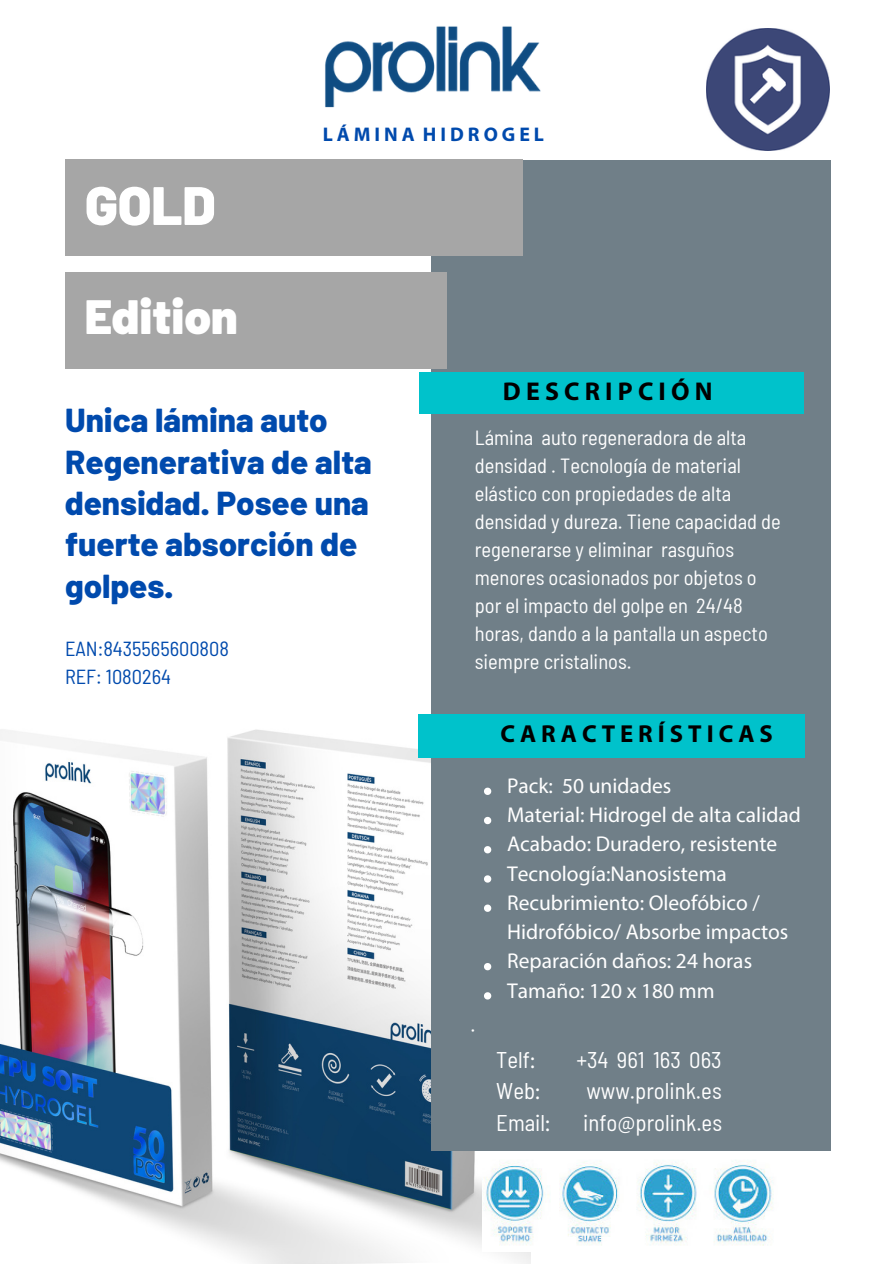
<style>
.page{position:relative;width:894px;height:1264px;background:#fff}
.page>*{position:absolute;margin:0;border:0;box-sizing:border-box;transform-origin:0 0}
.t1{font:900 54px "Barlow";color:#fff}
.t2{font:900 48px "Barlow";color:#fff}
.t3{font:800 33.15px/41.2px "Barlow";color:#004aad}
.t4{font:700 25.8px "Myriad Pro";color:#000}
.t5{font:700 24.6px "Myriad Pro";color:#000}
.t6{font:semi-condensed 22.65px "Barlow";color:#fff}
.t7{font:21.45px/29.2px "Myriad Pro";color:#fff}
.t8{font:semi-condensed 21.45px "Barlow";color:#fff}
.t9{font:semi-condensed 20.55px/27.9px "Barlow";color:#fff}
.t10{font:semi-condensed 20.4px/28px "Barlow";color:#004aad}
.t11{font:700 19.8px "Myriad Pro";color:#004aad}
.s1{font-family:"Myriad Pro";font-stretch:normal}
</style>
<div class="page">
<img style="left:0;top:729px;width:530px;height:534px">
<div style="left:431px;top:160px;width:399px;height:990px;background:#707f88"></div>
<div style="left:65px;top:160px;width:457px;height:96px;background:#a6a6a6"></div>
<div style="left:65px;top:273px;width:381px;height:96px;background:#a6a6a6"></div>
<div style="left:419px;top:371px;width:384px;height:42px;background:#00c2cb"></div>
<div style="left:418px;top:714px;width:386px;height:43px;background:#00c2cb"></div>
<img style="left:309px;top:26px;width:232px;height:167px">
<img style="left:706px;top:28px;width:123px;height:123px">
<img style="left:482px;top:1151px;width:292px;height:100px">
<svg style="left:484px;top:787px;width:7px;height:8px"></svg>
<svg style="left:484px;top:816px;width:7px;height:8px"></svg>
<svg style="left:484px;top:846px;width:7px;height:7px"></svg>
<svg style="left:484px;top:875px;width:7px;height:7px"></svg>
<svg style="left:484px;top:904px;width:7px;height:7px"></svg>
<svg style="left:484px;top:963px;width:7px;height:7px"></svg>
<svg style="left:484px;top:992px;width:7px;height:7px"></svg>
<h1 class="t1" style="left:85px;top:171px;width:132px">GOLD</h1>
<h2 class="t2" style="left:85px;top:286px;width:154px">Edition</h2>
<p class="t11" style="left:322px;top:122px;width:223px">L Á M I N A H I D R O G E L</p>
<p class="t4" style="left:502px;top:374px;width:211px">D E S C R I P C I Ó N</p>
<h3 class="t3" style="left:65px;top:398px;width:308px">Unica lámina auto<br>Regenerativa de alta densidad. Posee una fuerte absorción de golpes.</h3>
<p class="t10" style="left:65px;top:633px;width:165px">EAN:8435565600808<br>REF: 1080264</p>
<p class="t9" style="left:474px;top:423px;width:307px">Lámina auto regeneradora de alta densidad . Tecnolog<span class="s1">í</span>a de material elástico con propiedades de alta densidad y dureza. Tiene capacidad de regenerarse y eliminar rasguños menores ocasionados por objetos o por el impacto del golpe en 24/48 horas, dando a la pantalla un aspecto siempre cristalinos.</p>
<p class="t5" style="left:500px;top:717px;width:274px">C A R A C T E R Í S T I C A S</p>
<p class="t8" style="left:470px;top:1010px;width:7px">.</p>
<p class="t7" style="left:507px;top:770px;width:295px">Pack: 50 unidades<br>Material: Hidrogel de alta calidad<br>Acabado: Duradero, resistente<br>Tecnología:Nanosistema<br>Recubrimiento: Oleofóbico /<br>Hidrofóbico/ Absorbe impactos<br>Reparación daños: 24 horas<br>Tamaño: 120 x 180 mm</p>
<p class="t6" style="left:496px;top:1045px;width:40px">Telf<span class="s1">:</span></p>
<p class="t6" style="left:576px;top:1045px;width:147px">+34 961 163 063</p>
<p class="t6" style="left:496px;top:1076px;width:45px">Web<span class="s1">:</span></p>
<p class="t6" style="left:586px;top:1076px;width:137px">www.prolink.es</p>
<p class="t6" style="left:496px;top:1107px;width:55px">Email<span class="s1">:</span></p>
<p class="t6" style="left:583px;top:1107px;width:140px">info@prolink.es</p>
</div>
